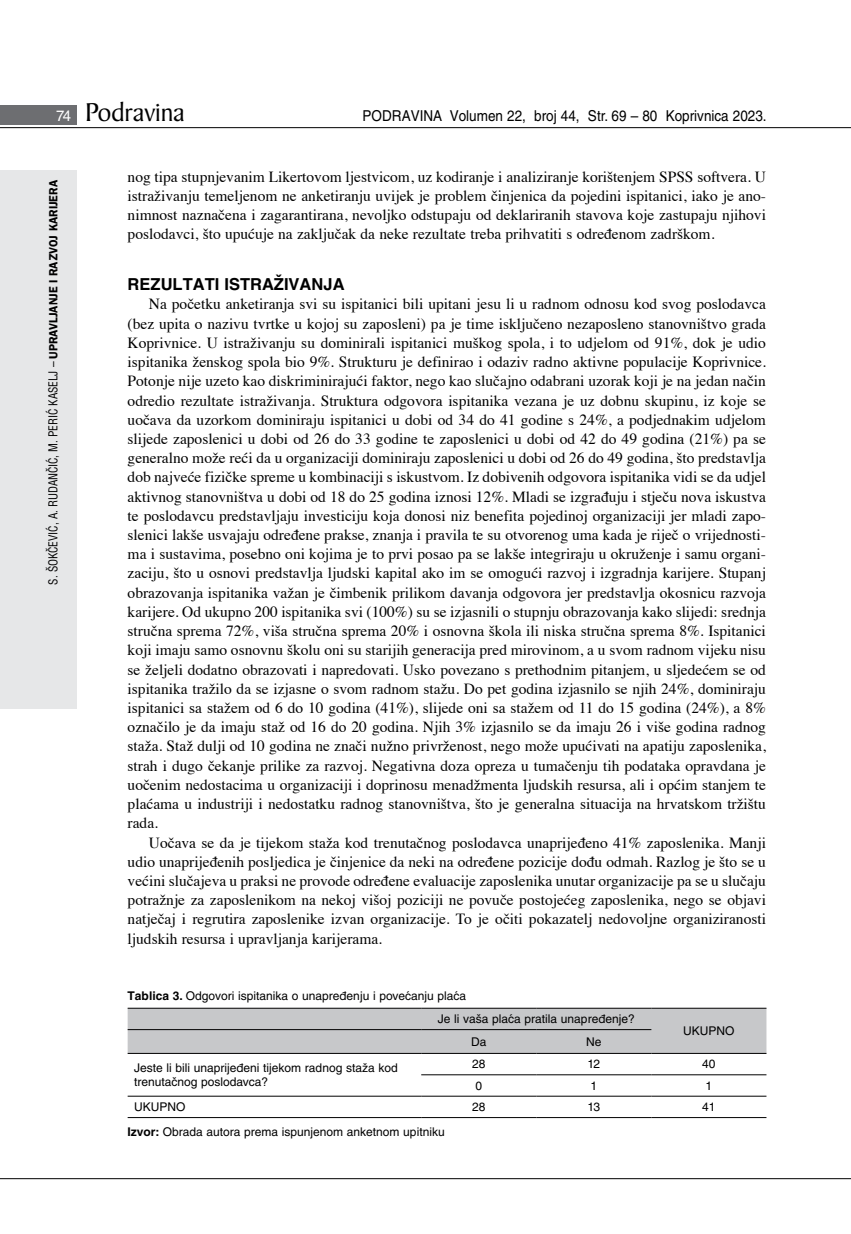
<style>
.page{position:relative;width:851px;height:1234px;background:#fff}
.page>*{position:absolute;margin:0;border:0;box-sizing:border-box;transform-origin:0 0}
.t1{font:27.6px "Baker Signet BT";color:#000}
.t2{font:700 16.5px "Helvetica LT Skin 29";color:#000}
.t3{font:15.45px/19.2px "Times";color:#000;text-align:justify}
.t4{font:15px "Helvetica LT Skin 29";color:#000;scale:.9 1}
.t5{font:12px/23.7px "Helvetica LT Skin 29";color:#000}
.t6{font:condensed 12px "Helvetica LT Skin 29";letter-spacing:-.005em;color:#000;scale:.95 1}
.s1{font-family:"Helvetica LT Skin 29";font-size:15px;color:#fff}
.s2{font-family:"ITC Franklin Gothic Skin 29";font-weight:600;font-stretch:normal}
.s3{font-weight:700}
</style>
<div class="page">
<div style="left:0;top:170px;width:77px;height:538px;background:#e6e7e8"></div>
<div style="left:0;top:105px;width:77px;height:19px;background:#6d6e71"></div>
<hr style="left:0;top:127px;width:850px;height:1px;background:#000">
<hr style="left:0;top:1177px;width:850px;height:1px;background:#000">
<div style="left:128px;top:1008px;width:638px;height:44px;background:#c7c8ca"></div>
<hr style="left:128px;top:1007px;width:293px;height:1px;background:#000">
<hr style="left:421px;top:1007px;width:115px;height:1px;background:#000">
<hr style="left:536px;top:1007px;width:115px;height:1px;background:#000">
<hr style="left:651px;top:1007px;width:115px;height:1px;background:#000">
<hr style="left:128px;top:1029px;width:293px;height:1px;background:#000">
<hr style="left:421px;top:1029px;width:115px;height:1px;background:#000">
<hr style="left:536px;top:1029px;width:115px;height:1px;background:#000">
<hr style="left:128px;top:1052px;width:293px;height:1px;background:#000">
<hr style="left:421px;top:1052px;width:115px;height:1px;background:#000">
<hr style="left:536px;top:1052px;width:115px;height:1px;background:#000">
<hr style="left:651px;top:1052px;width:115px;height:1px;background:#000">
<hr style="left:421px;top:1074px;width:115px;height:1px;background:#000">
<hr style="left:536px;top:1074px;width:115px;height:1px;background:#000">
<hr style="left:651px;top:1074px;width:115px;height:1px;background:#000">
<hr style="left:128px;top:1095px;width:293px;height:1px;background:#000">
<hr style="left:421px;top:1095px;width:115px;height:1px;background:#000">
<hr style="left:536px;top:1095px;width:115px;height:1px;background:#000">
<hr style="left:651px;top:1095px;width:115px;height:1px;background:#000">
<hr style="left:128px;top:1116px;width:293px;height:1px;background:#000">
<hr style="left:421px;top:1116px;width:115px;height:1px;background:#000">
<hr style="left:536px;top:1116px;width:115px;height:1px;background:#000">
<hr style="left:651px;top:1116px;width:115px;height:1px;background:#000">
<h1 class="t1" style="left:56px;top:95px;width:130px"><span class="s1">74</span> Podravina</h1>
<p class="t4" style="left:362px;top:107px;width:450px">PODRAVINA Volumen 22, broj 44, Str. 69 – 80 Koprivnica 2023.</p>
<p class="t6" style="left:46px;top:584px;width:427px;rotate:-90deg">S. ŠOKČEVIĆ, A. RUDANČIĆ, M. PERIĆ KASELJ – <span class="s2">UPRAVLJANJE I RAZVOJ KARIJERA</span></p>
<p class="t3" style="left:128px;top:166px;width:639px">nog tipa stupnjevanim Likertovom ljestvicom, uz kodiranje i analiziranje korištenjem SPSS softvera. U istraživanju temeljenom ne anketiranju uvijek je problem činjenica da pojedini ispitanici, iako je ano&shy;nimnost naznačena i zagarantirana, nevoljko odstupaju od deklariranih stavova koje zastupaju njihovi poslodavci, što upućuje na zaključak da neke rezultate treba prihvatiti s određenom zadrškom.</p>
<p class="t2" style="left:128px;top:274px;width:218px">REZULTATI ISTRAŽIVANJA</p>
<p class="t3" style="left:128px;top:293px;width:639px;text-indent:21px">Na početku anketiranja svi su ispitanici bili upitani jesu li u radnom odnosu kod svog poslodavca (bez upita o nazivu tvrtke u kojoj su zaposleni) pa je time isključeno nezaposleno stanovništvo grada Koprivnice. U istraživanju su dominirali ispitanici muškog spola, i to udjelom od 91%, dok je udio ispitanika ženskog spola bio 9%. Strukturu je definirao i odaziv radno aktivne populacije Koprivnice.<br>Potonje nije uzeto kao diskriminirajući faktor, nego kao slučajno odabrani uzorak koji je na jedan način odredio rezultate istraživanja. Struktura odgovora ispitanika vezana je uz dobnu skupinu, iz koje se uočava da uzorkom dominiraju ispitanici u dobi od 34 do 41 godine s 24%, a podjednakim udjelom slijede zaposlenici u dobi od 26 do 33 godine te zaposlenici u dobi od 42 do 49 godina (21%) pa se generalno može reći da u organizaciji dominiraju zaposlenici u dobi od 26 do 49 godina, što predstavlja dob najveće fizičke spreme u kombinaciji s iskustvom. Iz dobivenih odgovora ispitanika vidi se da udjel aktivnog stanovništva u dobi od 18 do 25 godina iznosi 12%. Mladi se izgrađuju i stječu nova iskustva te poslodavcu predstavljaju investiciju koja donosi niz benefita pojedinoj organizaciji jer mladi zapo&shy;slenici lakše usvajaju određene prakse, znanja i pravila te su otvorenog uma kada je riječ o vrijednosti&shy;ma i sustavima, posebno oni kojima je to prvi posao pa se lakše integriraju u okruženje i samu organi&shy;zaciju, što u osnovi predstavlja ljudski kapital ako im se omogući razvoj i izgradnja karijere. Stupanj obrazovanja ispitanika važan je čimbenik prilikom davanja odgovora jer predstavlja okosnicu razvoja karijere. Od ukupno 200 ispitanika svi (100%) su se izjasnili o stupnju obrazovanja kako slijedi: srednja stručna sprema 72%, viša stručna sprema 20% i osnovna škola ili niska stručna sprema 8%. Ispitanici koji imaju samo osnovnu školu oni su starijih generacija pred mirovinom, a u svom radnom vijeku nisu se željeli dodatno obrazovati i napredovati. Usko povezano s prethodnim pitanjem, u sljedećem se od ispitanika tražilo da se izjasne o svom radnom stažu. Do pet godina izjasnilo se njih 24%, dominiraju ispitanici sa stažem od 6 do 10 godina (41%), slijede oni sa stažem od 11 do 15 godina (24%), a 8% označilo je da imaju staž od 16 do 20 godina. Njih 3% izjasnilo se da imaju 26 i više godina radnog staža. Staž dulji od 10 godina ne znači nužno privrženost, nego može upućivati na apatiju zaposlenika, strah i dugo čekanje prilike za razvoj. Negativna doza opreza u tumačenju tih podataka opravdana je uočenim nedostacima u organizaciji i doprinosu menadžmenta ljudskih resursa, ali i općim stanjem te plaćama u industriji i nedostatku radnog stanovništva, što je generalna situacija na hrvatskom tržištu rada.</p>
<p class="t3" style="left:128px;top:831px;width:639px;text-indent:21px">Uočava se da je tijekom staža kod trenutačnog poslodavca unaprijeđeno 41% zaposlenika. Manji udio unaprijeđenih posljedica je činjenice da neki na određene pozicije dođu odmah. Razlog je što se u većini slučajeva u praksi ne provode određene evaluacije zaposlenika unutar organizacije pa se u slučaju potražnje za zaposlenikom na nekoj višoj poziciji ne povuče postojećeg zaposlenika, nego se objavi natječaj i regrutira zaposlenike izvan organizacije. To je očiti pokazatelj nedovoljne organiziranosti ljudskih resursa i upravljanja karijerama.</p>
<p class="t5" style="left:438px;top:983px;width:198px;text-indent:-310px"><span class="s3">Tablica 3.</span> Odgovori ispitanika o unapređenju i povećanju plaća<br>Je li vaša plaća pratila unapređenje?</p>
<p class="t5" style="left:471px;top:1029px;width:17px">Da</p>
<p class="t5" style="left:586px;top:1029px;width:17px">Ne</p>
<p class="t5" style="left:683px;top:1018px;width:53px">UKUPNO</p>
<p class="t5" style="left:134px;top:1060px;width:265px;line-height:14.2px">Jeste li bili unaprijeđeni tijekom radnog staža kod trenutačnog poslodavca?</p>
<p class="t5" style="left:472px;top:1052px;width:15px">28</p>
<p class="t5" style="left:587px;top:1052px;width:14px">12</p>
<p class="t5" style="left:702px;top:1052px;width:15px">40</p>
<p class="t5" style="left:475px;top:1073px;width:8px">0</p>
<p class="t5" style="left:590px;top:1073px;width:8px">1</p>
<p class="t5" style="left:705px;top:1073px;width:8px">1</p>
<p class="t5" style="left:134px;top:1094px;width:53px">UKUPNO</p>
<p class="t5" style="left:472px;top:1094px;width:15px">28</p>
<p class="t5" style="left:587px;top:1094px;width:14px">13</p>
<p class="t5" style="left:702px;top:1094px;width:15px">41</p>
<p class="t5" style="left:128px;top:1119px;width:318px"><span class="s3">Izvor:</span> Obrada autora prema ispunjenom anketnom upitniku</p>
</div>
